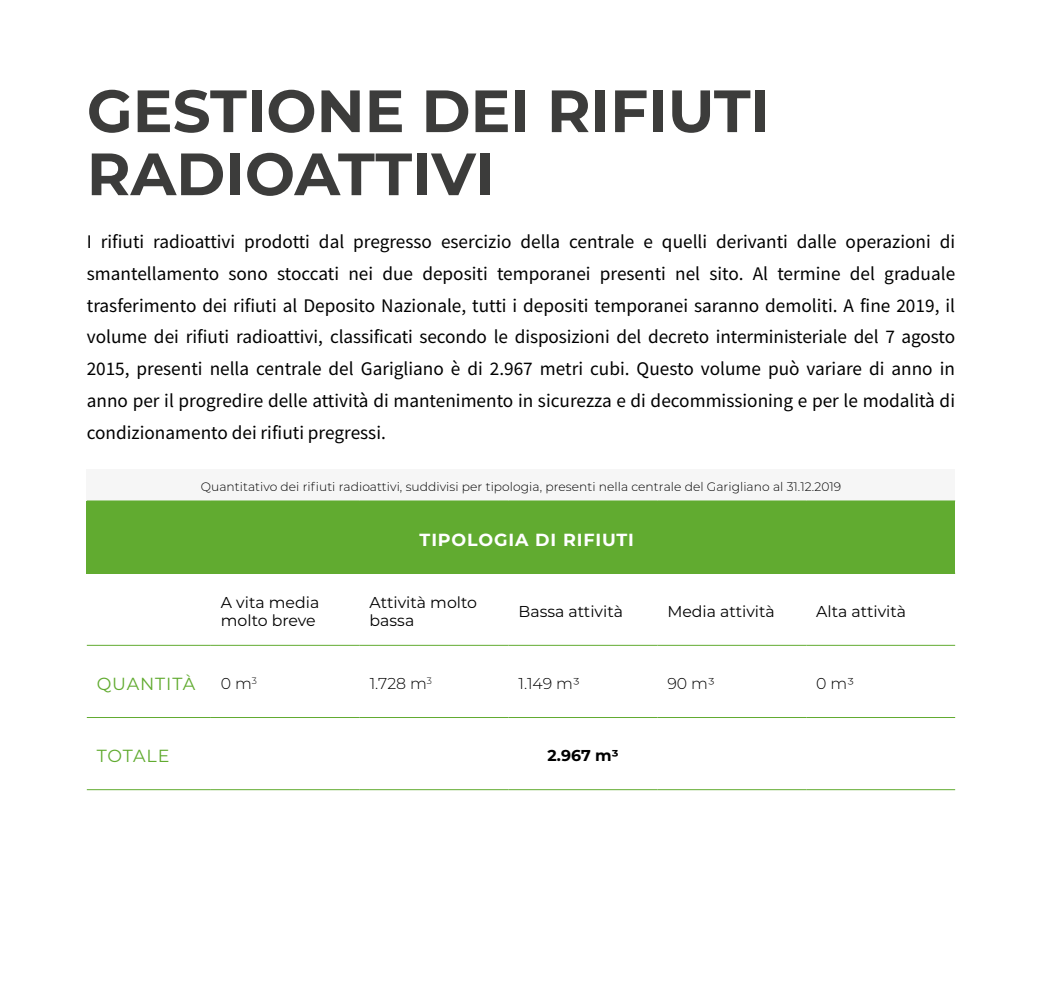
<style>
.page{position:relative;width:1042px;height:993px;background:#fff}
.page>*{position:absolute;margin:0;border:0;box-sizing:border-box;transform-origin:0 0}
.t1{font:700 59.5px/63px "Montserrat";color:#3c3c3b}
.t2{font:19.25px/31.8px "Source Sans Pro";color:#000;text-align:justify}
.t3{font:700 17.5px "Montserrat";letter-spacing:.05em;color:#fff}
.t4{font:17.5px "Montserrat";letter-spacing:.05em;color:#61ab30}
.t5{font:15.75px/18.9px "Montserrat";color:#000}
.t6{font:300 15.75px "Montserrat";color:#000}
.t7{font:700 15.75px "Montserrat";color:#000}
.t8{font:300 12.25px "Montserrat";letter-spacing:.005em;color:#000}
</style>
<div class="page">
<div style="left:87px;top:469px;width:868px;height:32px;background:#f6f6f6"></div>
<div style="left:87px;top:501px;width:868px;height:72px;background:#61ab30"></div>
<hr style="left:87px;top:500px;width:124px;height:1px;background:#61ab30">
<hr style="left:211px;top:500px;width:149px;height:1px;background:#61ab30">
<hr style="left:360px;top:500px;width:148px;height:1px;background:#61ab30">
<hr style="left:508px;top:500px;width:149px;height:1px;background:#61ab30">
<hr style="left:657px;top:500px;width:149px;height:1px;background:#61ab30">
<hr style="left:806px;top:500px;width:149px;height:1px;background:#61ab30">
<hr style="left:87px;top:644px;width:124px;height:1px;background:#61ab30">
<hr style="left:211px;top:644px;width:149px;height:1px;background:#61ab30">
<hr style="left:360px;top:644px;width:148px;height:1px;background:#61ab30">
<hr style="left:508px;top:644px;width:149px;height:1px;background:#61ab30">
<hr style="left:657px;top:644px;width:149px;height:1px;background:#61ab30">
<hr style="left:806px;top:644px;width:149px;height:1px;background:#61ab30">
<hr style="left:87px;top:717px;width:124px;height:1px;background:#61ab30">
<hr style="left:211px;top:717px;width:149px;height:1px;background:#61ab30">
<hr style="left:360px;top:717px;width:148px;height:1px;background:#61ab30">
<hr style="left:508px;top:717px;width:149px;height:1px;background:#61ab30">
<hr style="left:657px;top:717px;width:149px;height:1px;background:#61ab30">
<hr style="left:806px;top:717px;width:149px;height:1px;background:#61ab30">
<hr style="left:87px;top:789px;width:124px;height:1px;background:#61ab30">
<hr style="left:211px;top:789px;width:149px;height:1px;background:#61ab30">
<hr style="left:360px;top:789px;width:148px;height:1px;background:#61ab30">
<hr style="left:508px;top:789px;width:149px;height:1px;background:#61ab30">
<hr style="left:657px;top:789px;width:149px;height:1px;background:#61ab30">
<hr style="left:806px;top:789px;width:149px;height:1px;background:#61ab30">
<h1 class="t1" style="left:87px;top:76px;width:685px">GESTIONE DEI RIFIUTI<br>RADIOATTIVI</h1>
<p class="t2" style="left:87px;top:225px;width:870px">I rifiuti radioattivi prodotti dal pregresso esercizio della centrale e quelli derivanti dalle operazioni di smantellamento sono stoccati nei due depositi temporanei presenti nel sito. Al termine del graduale trasferimento dei rifiuti al Deposito Nazionale, tutti i depositi temporanei saranno demoliti. A fine 2019, il volume dei rifiuti radioattivi, classificati secondo le disposizioni del decreto interministeriale del 7 agosto 2015, presenti nella centrale del Garigliano è di 2.967 metri cubi. Questo volume può variare di anno in anno per il progredire delle attività di mantenimento in sicurezza e di decommissioning e per le modalità di condizionamento dei rifiuti pregressi.</p>
<p class="t8" style="left:201px;top:478px;width:642px">Quantitativo dei rifiuti radioattivi, suddivisi per tipologia, presenti nella centrale del Garigliano al 31.12.2019</p>
<p class="t3" style="left:420px;top:526px;width:216px">TIPOLOGIA DI RIFIUTI</p>
<p class="t5" style="left:221px;top:591px;width:100px">A vita media molto breve</p>
<p class="t5" style="left:370px;top:591px;width:109px">Attività molto bassa</p>
<p class="t5" style="left:518px;top:601px;width:106px">Bassa attività</p>
<p class="t5" style="left:667px;top:601px;width:109px">Media attività</p>
<p class="t5" style="left:816px;top:601px;width:91px">Alta attività</p>
<p class="t4" style="left:97px;top:671px;width:100px">QUANTITÀ</p>
<p class="t6" style="left:221px;top:672px;width:38px">0 m<sup>3</sup></p>
<p class="t6" style="left:370px;top:672px;width:64px">1.728 m<sup>3</sup></p>
<p class="t6" style="left:518px;top:672px;width:63px">1.149 m3</p>
<p class="t6" style="left:667px;top:672px;width:49px">90 m3</p>
<p class="t6" style="left:816px;top:672px;width:39px">0 m3</p>
<p class="t4" style="left:97px;top:743px;width:74px">TOTALE</p>
<p class="t7" style="left:547px;top:744px;width:73px">2.967 m3</p>
</div>
